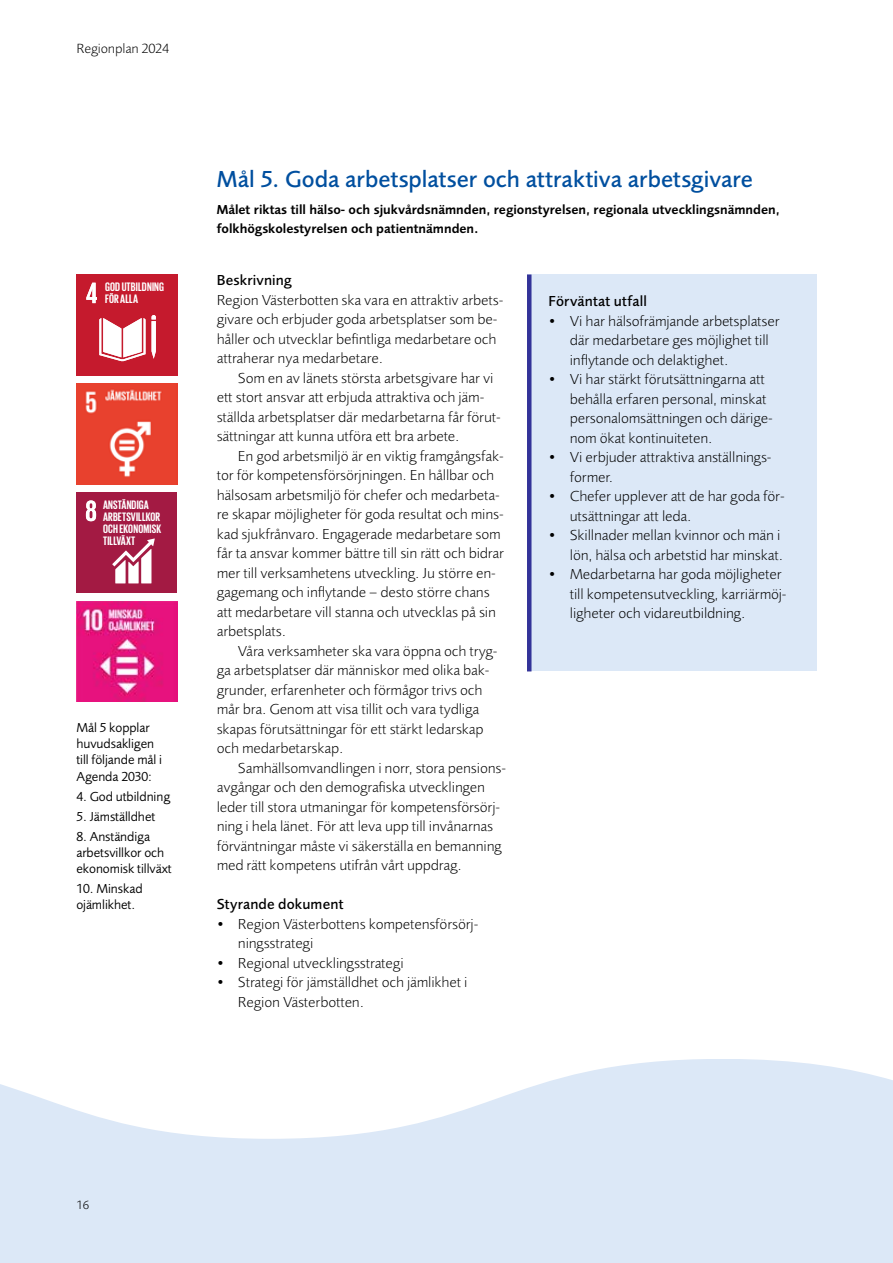
<style>
.page{position:relative;width:893px;height:1263px;background:#fff}
.page>*{position:absolute;margin:0;border:0;box-sizing:border-box;transform-origin:0 0}
.t1{font:500 24px "Foundry Sans OT2";color:#004f9f}
.t2{font:300 15px/19.5px "Foundry Sans OT2";color:#000}
.t3{font:500 15px "Foundry Sans OT2";letter-spacing:.01em;color:#000}
.t4{font:300 13.8px "Foundry Sans OT2";color:#000}
.t5{font:13.5px/16.2px "Foundry Sans OT2";letter-spacing:-.005em;color:#000}
.t6{font:600 13.5px/19.5px "Foundry Sans OT2";color:#000}
.t7{font:700 12.6px/12px "Giorgio Sans";letter-spacing:.015em;color:#fff}
.t8{font:700 12.45px/11.9px "Giorgio Sans";letter-spacing:.015em;color:#fff}
.t9{font:300 12.45px "Foundry Sans OT2";color:#000}
</style>
<div class="page">
<svg style="left:0;top:1059px;width:893px;height:204px;fill:#dce8f7"></svg>
<img style="left:76px;top:383px;width:101px;height:101px">
<img style="left:76px;top:601px;width:101px;height:101px">
<div style="left:77px;top:274px;width:101px;height:101px;background:#c51a2d"></div>
<svg style="left:86px;top:283px;width:11px;height:20px"></svg>
<svg style="left:152px;top:315px;width:4px;height:44px"></svg>
<svg style="left:99px;top:318px;width:47px;height:43px"></svg>
<div style="left:77px;top:492px;width:100px;height:101px;background:#a31a43"></div>
<svg style="left:86px;top:500px;width:10px;height:21px"></svg>
<svg style="left:112px;top:538px;width:43px;height:45px"></svg>
<div style="left:527px;top:274px;width:289px;height:397px;background:#dce8f7"></div>
<hr style="left:527px;top:274px;width:4px;height:397px;background:#339">
<p class="t4" style="left:77px;top:38px;width:94px">Regionplan 2024</p>
<p class="t7" style="left:105px;top:280px;width:60px">GOD UTBILDNING<br>FÖR ALLA</p>
<p class="t8" style="left:103px;top:499px;width:60px">ANSTÄNDIGA<br>ARBETSVILLKOR<br>OCH EKONOMISK<br>TILLVÄXT</p>
<p class="t5" style="left:76px;top:718px;width:87px">Mål 5 kopplar huvudsakligen till följande mål i<br>Agenda 2030:</p>
<p class="t5" style="left:76px;top:787px;width:95px">4. God utbildning</p>
<p class="t5" style="left:76px;top:807px;width:80px">5. Jämställdhet</p>
<p class="t5" style="left:76px;top:827px;width:97px">8. Anständiga arbetsvillkor och ekonomisk tillväxt</p>
<p class="t5" style="left:76px;top:880px;width:68px">10. Minskad ojämlikhet.</p>
<h1 class="t1" style="left:217px;top:161px;width:538px">Mål 5. Goda arbetsplatser och attraktiva arbetsgivare</h1>
<p class="t6" style="left:217px;top:198px;width:564px">Målet riktas till hälso- och sjukvårdsnämnden, regionstyrelsen, regionala utvecklingsnämnden, folkhögskolestyrelsen och patientnämnden.</p>
<p class="t3" style="left:217px;top:269px;width:77px">Beskrivning</p>
<p class="t2" style="left:217px;top:289px;width:288px">Region Västerbotten ska vara en attraktiv arbets&shy;givare och erbjuder goda arbetsplatser som be&shy;håller och utvecklar befintliga medarbetare och attraherar nya medarbetare.</p>
<p class="t2" style="left:217px;top:367px;width:285px;text-indent:21px">Som en av länets största arbetsgivare har vi ett stort ansvar att erbjuda attraktiva och jäm&shy;ställda arbetsplatser där medarbetarna får förut&shy;sättningar att kunna utföra ett bra arbete.</p>
<p class="t2" style="left:217px;top:445px;width:289px;text-indent:21px">En god arbetsmiljö är en viktig framgångsfak&shy;tor för kompetensförsörjningen. En hållbar och hälsosam arbetsmiljö för chefer och medarbeta&shy;re skapar möjligheter för goda resultat och mins&shy;kad sjukfrånvaro. Engagerade medarbetare som får ta ansvar kommer bättre till sin rätt och bidrar mer till verksamhetens utveckling. Ju större en&shy;gagemang och inflytande – desto större chans att medarbetare vill stanna och utvecklas på sin arbetsplats.</p>
<p class="t2" style="left:217px;top:640px;width:282px;text-indent:21px">Våra verksamheter ska vara öppna och tryg&shy;ga arbetsplatser där människor med olika bak&shy;grunder, erfarenheter och förmågor trivs och mår bra. Genom att visa tillit och vara tydliga skapas förutsättningar för ett stärkt ledarskap och medarbetarskap.</p>
<p class="t2" style="left:217px;top:757px;width:291px;text-indent:21px">Samhällsomvandlingen i norr, stora pensions&shy;avgångar och den demografiska utvecklingen leder till stora utmaningar för kompetensförsörj&shy;ning i hela länet. För att leva upp till invånarnas förväntningar måste vi säkerställa en bemanning med rätt kompetens utifrån vårt uppdrag.</p>
<p class="t3" style="left:217px;top:893px;width:128px">Styrande dokument</p>
<p class="t2" style="left:238px;top:913px;width:242px;text-indent:-21px">• Region Västerbottens kompetensförsörj&shy;ningsstrategi</p>
<p class="t2" style="left:217px;top:952px;width:188px">• Regional utvecklingsstrategi</p>
<p class="t2" style="left:238px;top:971px;width:231px;text-indent:-21px">• Strategi för jämställdhet och jämlikhet i<br>Region Västerbotten.</p>
<p class="t3" style="left:549px;top:290px;width:100px">Förväntat utfall</p>
<p class="t2" style="left:570px;top:310px;width:211px;text-indent:-21px">• Vi har hälsofrämjande arbetsplatser där medarbetare ges möjlighet till inflytande och delaktighet.</p>
<p class="t2" style="left:570px;top:369px;width:204px;text-indent:-21px">• Vi har stärkt förutsättningarna att behålla erfaren personal, minskat personalomsättningen och därige&shy;nom ökat kontinuiteten.</p>
<p class="t2" style="left:570px;top:447px;width:203px;text-indent:-21px">• Vi erbjuder attraktiva anställnings&shy;former.</p>
<p class="t2" style="left:570px;top:486px;width:216px;text-indent:-21px">• Chefer upplever att de har goda för&shy;utsättningar att leda.</p>
<p class="t2" style="left:549px;top:525px;width:236px;text-align:right">• Skillnader mellan kvinnor och män i lön, hälsa och arbetstid har minskat.</p>
<p class="t2" style="left:570px;top:564px;width:218px;text-indent:-21px">• Medarbetarna har goda möjligheter till kompetensutveckling, karriärmöj&shy;ligheter och vidareutbildning.</p>
<p class="t9" style="left:77px;top:1195px;width:14px">16</p>
</div>
